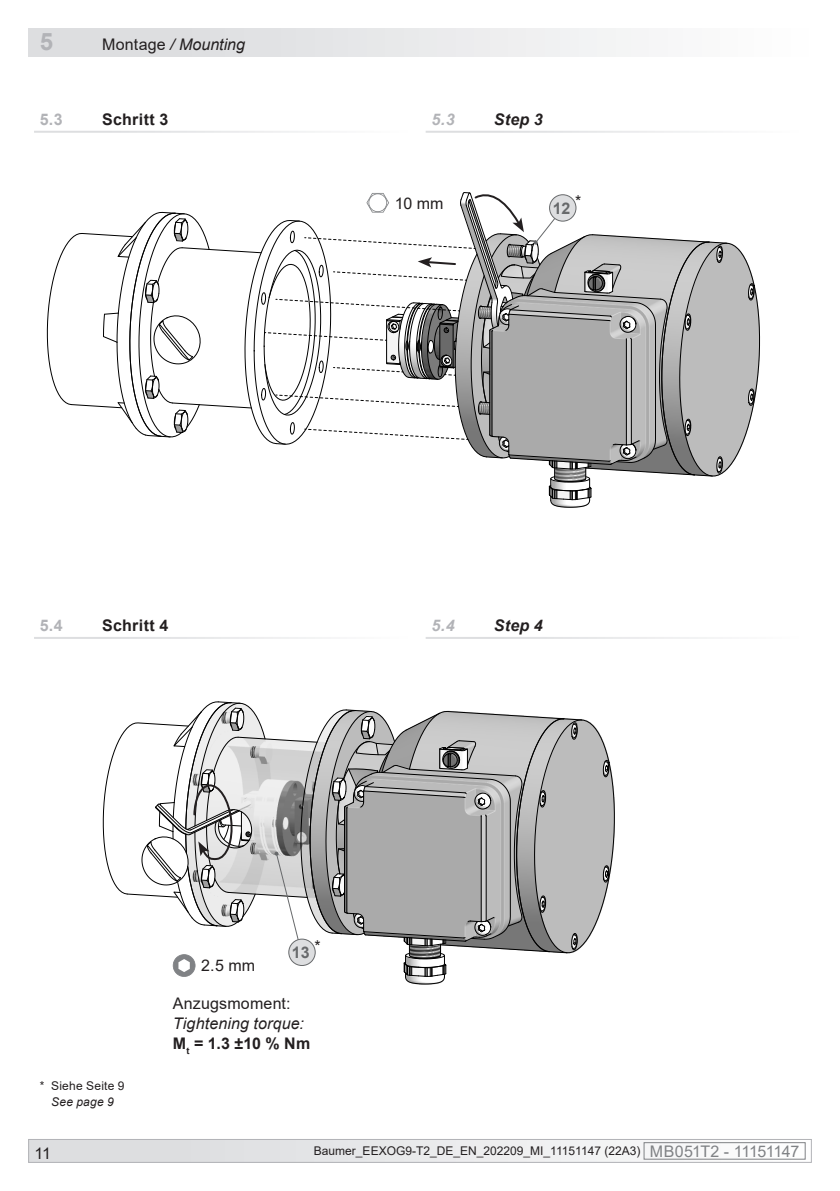
<style>
.page{position:relative;width:840px;height:1191px;background:#fff}
.page>*{position:absolute;margin:0;border:0;box-sizing:border-box;transform-origin:0 0}
.t1{font:700 24px "Arial";color:#b2b3b7}
.t2{font:italic 16px/20px "Arial";letter-spacing:.005em;color:#231f20}
.t3{font:16px "Arial";letter-spacing:.01em;color:#231f20}
.t4{font:700 16px "Arial";letter-spacing:.02em;color:#231f20}
.t5{font:italic 700 16px "Arial";letter-spacing:.02em;color:#231f20}
.t6{font:700 16px "Arial";color:#b2b3b7}
.t7{font:italic 700 16px "Arial";color:#b2b3b7}
.t8{font:700 16px "Arial";color:#67696b}
.t9{font:12px "Arial";color:#231f20}
.t10{font:12px "Arial";letter-spacing:.02em;color:#231f20}
.t11{font:italic 12px "Arial";letter-spacing:.02em;color:#231f20}
.s1{font-style:normal}
.s2{font-weight:700;font-style:normal}
.s3{font-size:16px;color:#808285}
</style>
<div class="page">
<div style="left:28px;top:28px;width:783px;height:29px;background:linear-gradient(to right,#d8d9db,#fdfdfd)"></div>
<div style="left:29px;top:1139px;width:781px;height:23px;background:linear-gradient(to right,#dbdcdf,#f4f4f5)"></div>
<div style="left:643px;top:1142px;width:162px;height:17px;border:1px solid #808285"></div>
<div style="left:28px;top:1139px;width:783px;height:23px;border:1px solid #b2b3b7"></div>
<svg style="left:103px;top:701px;width:511px;height:283px"></svg>
<div style="left:288px;top:939px;width:27px;height:26px;background:#dddee0;border-radius:50%"></div>
<div style="left:288px;top:938px;width:27px;height:28px;border:1px solid #67696b;border-radius:50%"></div>
<svg style="left:47px;top:192px;width:712px;height:315px"></svg>
<h1 class="t1" style="left:40px;top:24px;width:15px">5</h1>
<h2 class="t2" style="left:102px;top:34px;width:144px"><span class="s1">Montage</span> / Mounting</h2>
<h2 class="t6" style="left:40px;top:108px;width:24px">5.3</h2>
<h2 class="t4" style="left:102px;top:108px;width:68px">Schritt 3</h2>
<h2 class="t7" style="left:431px;top:109px;width:25px">5.3</h2>
<h2 class="t5" style="left:493px;top:109px;width:50px">Step 3</h2>
<h2 class="t3" style="left:394px;top:192px;width:50px">10 mm</h2>
<h2 class="t8" style="left:552px;top:197px;width:30px">12 <sup>*</sup></h2>
<h2 class="t6" style="left:40px;top:614px;width:24px">5.4</h2>
<h2 class="t4" style="left:102px;top:614px;width:68px">Schritt 4</h2>
<h2 class="t7" style="left:431px;top:615px;width:25px">5.4</h2>
<h2 class="t5" style="left:493px;top:615px;width:50px">Step 4</h2>
<h2 class="t3" style="left:201px;top:954px;width:56px">2.5 mm</h2>
<h2 class="t8" style="left:292px;top:941px;width:30px">13 <sup>*</sup></h2>
<p class="t10" style="left:40px;top:1077px;width:86px">* Siehe Seite 9</p>
<p class="t11" style="left:51px;top:1094px;width:64px">See page 9</p>
<h2 class="t3" style="left:173px;top:992px;width:119px">Anzugsmoment:</h2>
<h2 class="t2" style="left:173px;top:1013px;width:139px">Tightening torque:<br><span class="s2">M</span><sub>t</sub> <span class="s2">= 1.3 ±10 % Nm</span></h2>
<h2 class="t3" style="left:35px;top:1142px;width:18px">11</h2>
<p class="t9" style="left:314px;top:1143px;width:486px">Baumer_EEXOG9-T2_DE_EN_202209_MI_11151147 (22A3) <span class="s3">MB051T2 - 11151147</span></p>
</div>
